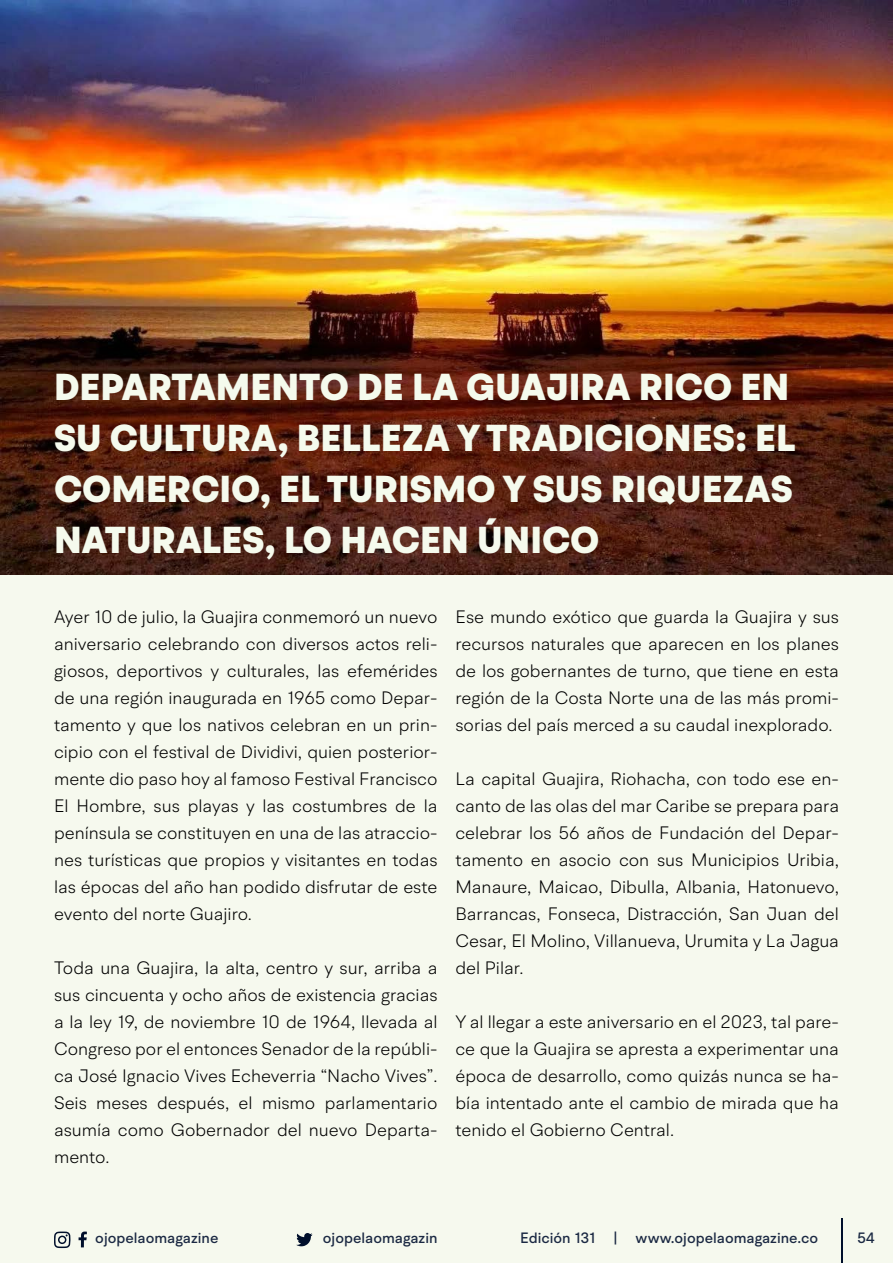
<style>
.page{position:relative;width:893px;height:1263px;background:#f6f9ee}
.page>*{position:absolute;margin:0;border:0;box-sizing:border-box;transform-origin:0 0}
.t1{font:900 37.5px/51px "BR Hendrix";color:#f5faed}
.t2{font:300 18px/27px "BR Hendrix";color:#000;text-align:justify}
.t3{font:500 15px "BR Hendrix";color:#1b2943}
</style>
<div class="page">
<svg style="left:296px;top:1233px;width:17px;height:13px"></svg>
<svg style="left:79px;top:1231px;width:8px;height:16px"></svg>
<svg style="left:54px;top:1231px;width:17px;height:17px"></svg>
<hr style="left:841px;top:1219px;width:1px;height:44px;background:#000f2b">
<img style="left:0;top:0;width:893px;height:575px">
<h1 class="t1" style="left:54px;top:362px;width:743px">DEPARTAMENTO DE LA GUAJIRA RICO EN SU CULTURA, BELLEZA Y TRADICIONES: EL COMERCIO, EL TURISMO Y SUS RIQUEZAS NATURALES, LO HACEN ÚNICO</h1>
<p class="t2" style="left:54px;top:603px;width:385px">Ayer 10 de julio, la Guajira conmemoró un nuevo aniversario celebrando con diversos actos reli&shy;giosos, deportivos y culturales, las efemérides de una región inaugurada en 1965 como Depar&shy;tamento y que los nativos celebran en un prin&shy;cipio con el festival de Dividivi, quien posterior&shy;mente dio paso hoy al famoso Festival Francisco El Hombre, sus playas y las costumbres de la península se constituyen en una de las atraccio&shy;nes turísticas que propios y visitantes en todas las épocas del año han podido disfrutar de este evento del norte Guajiro.</p>
<p class="t2" style="left:54px;top:954px;width:385px">Toda una Guajira, la alta, centro y sur, arriba a sus cincuenta y ocho años de existencia gracias a la ley 19, de noviembre 10 de 1964, llevada al Congreso por el entonces Senador de la repúbli&shy;ca José Ignacio Vives Echeverria “Nacho Vives”.<br>Seis meses después, el mismo parlamentario asumía como Gobernador del nuevo Departa&shy;mento.</p>
<p class="t2" style="left:455px;top:603px;width:385px">Ese mundo exótico que guarda la Guajira y sus recursos naturales que aparecen en los planes de los gobernantes de turno, que tiene en esta región de la Costa Norte una de las más promi&shy;sorias del país merced a su caudal inexplorado.</p>
<p class="t2" style="left:455px;top:765px;width:385px">La capital Guajira, Riohacha, con todo ese en&shy;canto de las olas del mar Caribe se prepara para celebrar los 56 años de Fundación del Depar&shy;tamento en asocio con sus Municipios Uribia, Manaure, Maicao, Dibulla, Albania, Hatonuevo, Barrancas, Fonseca, Distracción, San Juan del Cesar, El Molino, Villanueva, Urumita y La Jagua del Pilar.</p>
<p class="t2" style="left:455px;top:1008px;width:385px">Y al llegar a este aniversario en el 2023, tal pare&shy;ce que la Guajira se apresta a experimentar una época de desarrollo, como quizás nunca se ha&shy;bía intentado ante el cambio de mirada que ha tenido el Gobierno Central.</p>
<p class="t3" style="left:95px;top:1229px;width:125px">ojopelaomagazine</p>
<p class="t3" style="left:323px;top:1229px;width:116px">ojopelaomagazin</p>
<p class="t3" style="left:520px;top:1229px;width:299px">Edición 131 | www.ojopelaomagazine.co</p>
<p class="t3" style="left:857px;top:1229px;width:19px">54</p>
</div>
